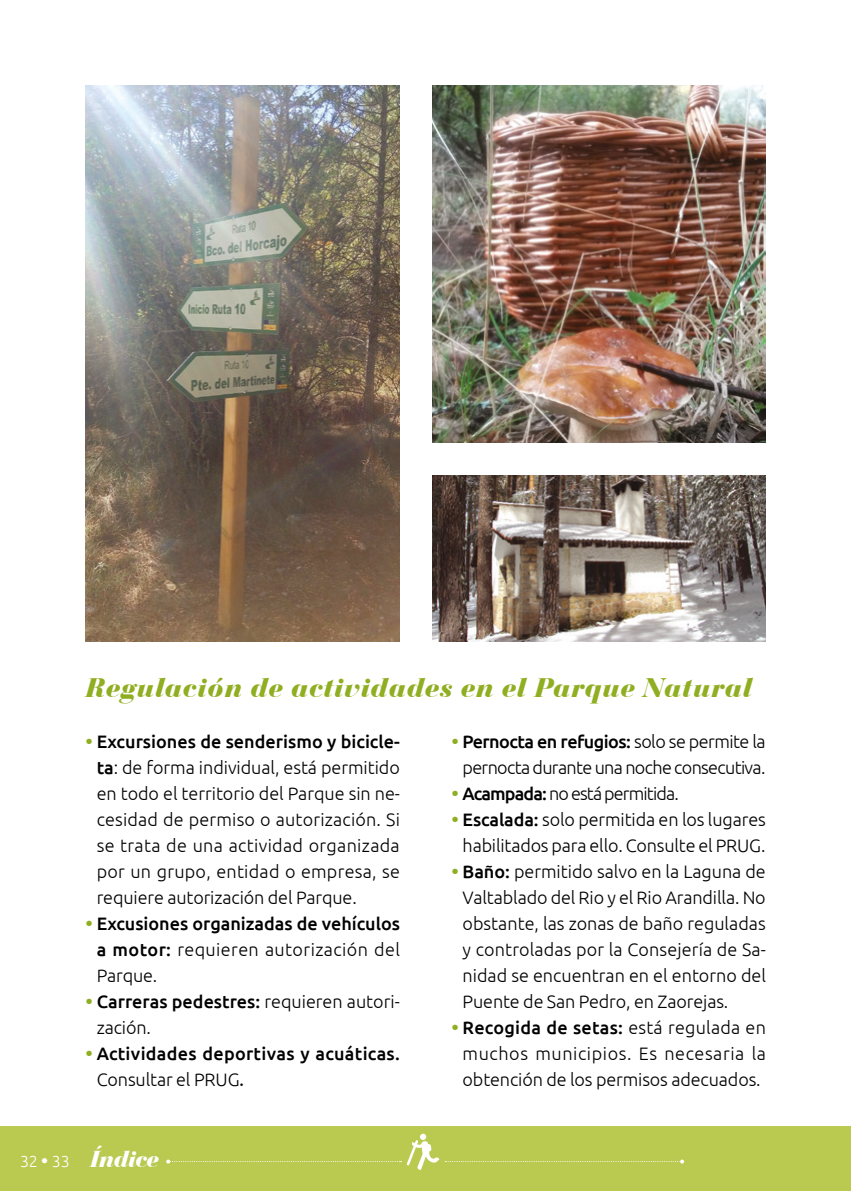
<style>
.page{position:relative;width:851px;height:1191px;background:#fff}
.page>*{position:absolute;margin:0;border:0;box-sizing:border-box;transform-origin:0 0}
.t1{font:italic 700 28px "Bedini";letter-spacing:.04em;color:#90ae21}
.t2{font:300 18px/26px "Ubuntu";letter-spacing:-.005em;color:#000;text-align:justify}
.t3{font:500 18px/26px "Ubuntu";color:#000;text-align:justify}
.t4{font:300 18px/26px "Ubuntu";letter-spacing:-.035em;color:#000;text-align:right}
.t5{font:300 18px "Ubuntu";letter-spacing:-.045em;color:#000}
.t6{font:300 16px "Ubuntu";color:#fff}
.s1{font-family:"Aller";font-weight:700;color:#90ae21}
.s2{font-weight:500}
.s3{font-weight:300}
.s4{font-weight:400}
.s5{font-family:"Aller";font-weight:700;font-size:17.2px}
.s6{font-family:"Bedini";font-weight:700;font-style:italic;font-size:24px}
</style>
<div class="page">
<img style="left:433px;top:476px;width:332px;height:165px">
<img style="left:433px;top:85px;width:332px;height:358px">
<img style="left:85px;top:85px;width:315px;height:556px">
<div style="left:0;top:1126px;width:850px;height:65px;background:#baca51"></div>
<svg style="left:445px;top:1159px;width:239px;height:4px"></svg>
<div style="left:420px;top:1133px;width:6px;height:7px;background:#fff;border-radius:50%"></div>
<svg style="left:166px;top:1140px;width:273px;height:30px"></svg>
<h1 class="t1" style="left:85px;top:671px;width:668px">Regulación de actividades en el Parque Natural</h1>
<p class="t2" style="left:97px;top:728px;width:305px;text-indent:-12px"><span class="s1">•</span> <span class="s2">Excursiones de senderismo y bicicle&shy;ta</span>: de forma individual, está permitido en todo el territorio del Parque sin ne&shy;cesidad de permiso o autorización. Si se trata de una actividad organizada por un grupo, entidad o empresa, se requiere autorización del Parque.</p>
<p class="t3" style="left:97px;top:910px;width:305px;text-indent:-12px"><span class="s1">•</span> Excusiones organizadas de vehículos a motor: <span class="s3">requieren autorización del Parque.</span></p>
<p class="t2" style="left:97px;top:988px;width:304px;text-indent:-12px"><span class="s1">•</span> <span class="s2">Carreras pedestres:</span> requieren autori&shy;zación.</p>
<p class="t3" style="left:97px;top:1040px;width:305px;text-indent:-12px"><span class="s1">•</span> Actividades deportivas y acuáticas.<br><span class="s3">Consultar el PRUG</span><span class="s4">.</span></p>
<p class="t4" style="left:451px;top:728px;width:316px"><span class="s1">•</span> <span class="s2">Pernocta en refugios:</span> solo se permite la pernocta durante una noche consecutiva.</p>
<p class="t5" style="left:451px;top:783px;width:229px"><span class="s1">•</span> <span class="s2">Acampada:</span> no está permitida.</p>
<p class="t2" style="left:451px;top:806px;width:316px;text-align:right"><span class="s1">•</span> <span class="s2">Escalada:</span> solo permitida en los lugares habilitados para ello. Consulte el PRUG.</p>
<p class="t2" style="left:462px;top:858px;width:305px;text-indent:-12px"><span class="s1">•</span> <span class="s2">Baño:</span> permitido salvo en la Laguna de Valtablado del Rio y el Rio Arandilla. No obstante, las zonas de baño reguladas y controladas por la Consejería de Sa&shy;nidad se encuentran en el entorno del Puente de San Pedro, en Zaorejas.</p>
<p class="t2" style="left:462px;top:1014px;width:305px;text-indent:-12px"><span class="s1">•</span> <span class="s2">Recogida de setas:</span> está regulada en muchos municipios. Es necesaria la obtención de los permisos adecuados.</p>
<p class="t6" style="left:13px;top:1151px;width:147px">3232<sup>•</sup><span class="s5">•</span> 33 <span class="s6">Índice</span></p>
</div>
